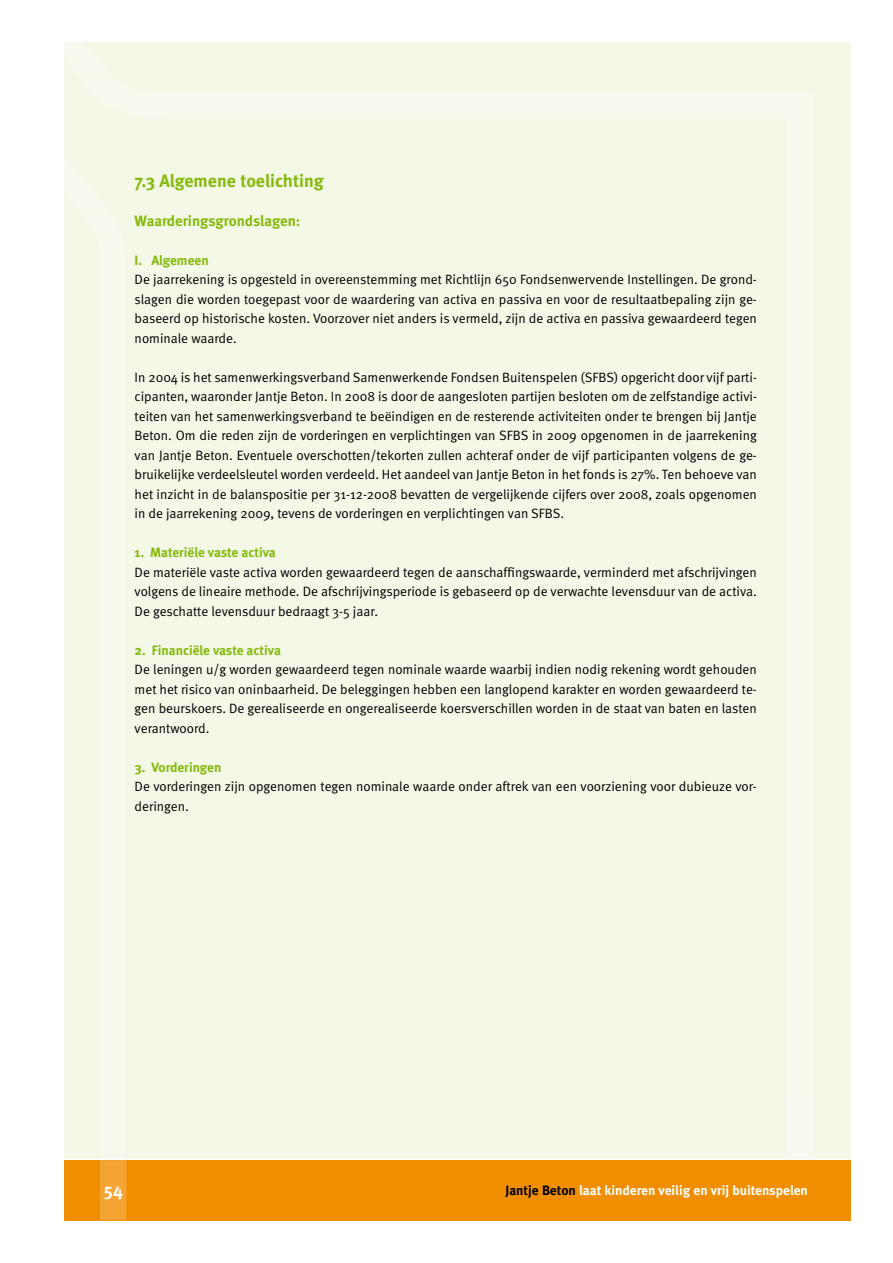
<style>
.page{position:relative;width:893px;height:1263px;background:#fff}
.page>*{position:absolute;margin:0;border:0;box-sizing:border-box;transform-origin:0 0}
.t1{font:700 18px "Meta";color:#86ba0d}
.t2{font:700 18px "Meta";color:#fff}
.t3{font:700 15px "Meta";color:#86ba0d}
.t4{font:13.5px/19.5px "Meta Normal";color:#000;text-align:justify}
.t5{font:700 13.5px "Meta";color:#86ba0d}
.t6{font:700 13.5px "Meta";color:#fff}
.s1{color:#000}
</style>
<div class="page">
<div style="left:64px;top:43px;width:786px;height:1116px;background:#f3f8e7"></div>
<svg style="left:64px;top:42px;width:232px;height:1px"></svg>
<div style="left:787px;top:665px;width:26px;height:495px;background:#f6faee"></div>
<div style="left:64px;top:1160px;width:786px;height:60px;background:#f18e00"></div>
<div style="left:100px;top:1160px;width:26px;height:60px;background:#f3a432"></div>
<h1 class="t1" style="left:135px;top:170px;width:191px">7.3 Algemene toelichting</h1>
<p class="t3" style="left:135px;top:212px;width:167px">Waarderingsgrondslagen:</p>
<p class="t5" style="left:135px;top:252px;width:76px">I. Algemeen</p>
<p class="t4" style="left:135px;top:270px;width:624px">De jaarrekening is opgesteld in overeenstemming met Richtlijn 650 Fondsenwervende Instellingen. De grond&shy;slagen die worden toegepast voor de waardering van activa en passiva en voor de resultaatbepaling zijn ge&shy;baseerd op historische kosten. Voorzover niet anders is vermeld, zijn de activa en passiva gewaardeerd tegen nominale waarde.</p>
<p class="t4" style="left:135px;top:367px;width:624px">In 2004 is het samenwerkingsverband Samenwerkende Fondsen Buitenspelen (SFBS) opgericht door vijf parti&shy;cipanten, waaronder Jantje Beton. In 2008 is door de aangesloten partijen besloten om de zelfstandige activi&shy;teiten van het samenwerkingsverband te beëindigen en de resterende activiteiten onder te brengen bij Jantje Beton. Om die reden zijn de vorderingen en verplichtingen van SFBS in 2009 opgenomen in de jaarrekening van Jantje Beton. Eventuele overschotten/tekorten zullen achteraf onder de vijf participanten volgens de ge&shy;bruikelijke verdeelsleutel worden verdeeld. Het aandeel van Jantje Beton in het fonds is 27%. Ten behoeve van het inzicht in de balanspositie per 31-12-2008 bevatten de vergelijkende cijfers over 2008, zoals opgenomen in de jaarrekening 2009, tevens de vorderingen en verplichtingen van SFBS.</p>
<p class="t5" style="left:135px;top:544px;width:143px">1. Materiële vaste activa</p>
<p class="t4" style="left:135px;top:562px;width:624px">De materiële vaste activa worden gewaardeerd tegen de aanschaffingswaarde, verminderd met afschrijvingen volgens de lineaire methode. De afschrijvingsperiode is gebaseerd op de verwachte levensduur van de activa.<br>De geschatte levensduur bedraagt 3-5 jaar.</p>
<p class="t5" style="left:135px;top:642px;width:148px">2. Financiële vaste activa</p>
<p class="t4" style="left:135px;top:660px;width:624px">De leningen u/g worden gewaardeerd tegen nominale waarde waarbij indien nodig rekening wordt gehouden met het risico van oninbaarheid. De beleggingen hebben een langlopend karakter en worden gewaardeerd te&shy;gen beurskoers. De gerealiseerde en ongerealiseerde koersverschillen worden in de staat van baten en lasten verantwoord.</p>
<p class="t5" style="left:135px;top:759px;width:88px">3. Vorderingen</p>
<p class="t4" style="left:135px;top:777px;width:624px">De vorderingen zijn opgenomen tegen nominale waarde onder aftrek van een voorziening voor dubieuze vor&shy;deringen.</p>
<h1 class="t2" style="left:104px;top:1179px;width:20px">54</h1>
<p class="t6" style="left:505px;top:1182px;width:304px"><span class="s1">Jantje Beton</span> laat kinderen veilig en vrij buitenspelen</p>
</div>
